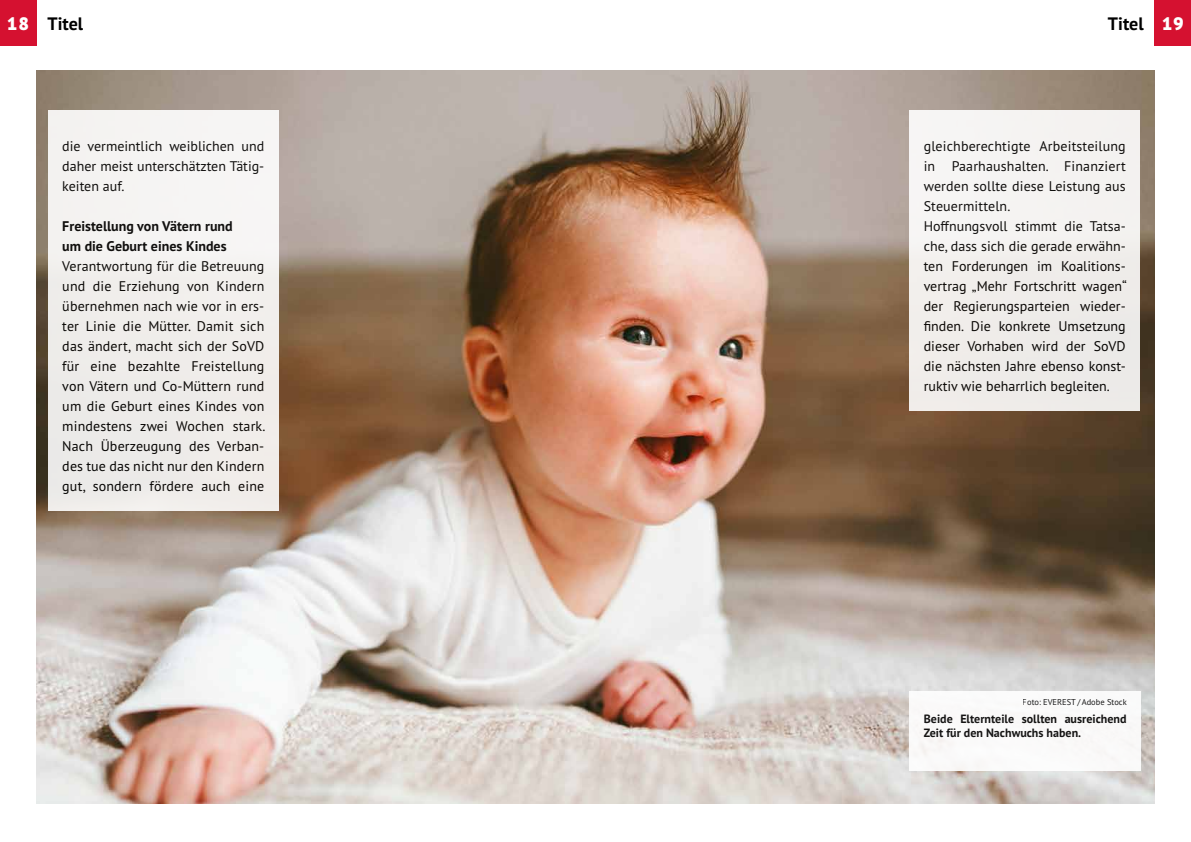
<style>
.page{position:relative;width:1191px;height:842px;background:#fff}
.page>*{position:absolute;margin:0;border:0;box-sizing:border-box;transform-origin:0 0}
.t1{font:700 18px "PT Sans Pro";color:#000}
.t2{font:14px/20px "PT Sans Pro";color:#000;text-align:justify}
.t3{font:700 14px/20px "PT Sans Pro";color:#000}
.t4{font:700 12px/14.4px "PT Sans Pro";color:#000}
.t5{font:8.5px "PT Sans Pro";color:#000}
.s1{font-weight:900;color:#fff}
</style>
<div class="page">
<div style="left:0;top:0;width:36px;height:45px;background:#d51130"></div>
<div style="left:1155px;top:0;width:36px;height:45px;background:#d51130"></div>
<img style="left:36px;top:71px;width:1119px;height:733px">
<div style="left:48px;top:111px;width:230px;height:400px;background:#f1eeeb"></div>
<div style="left:909px;top:111px;width:231px;height:300px;background:#f2efec"></div>
<div style="left:909px;top:691px;width:231px;height:80px;background:#fff"></div>
<p class="t1" style="left:7px;top:11px;width:78px"><span class="s1">18</span> Titel</p>
<p class="t1" style="left:1108px;top:11px;width:78px">Titel <span class="s1">19</span></p>
<p class="t2" style="left:62px;top:136px;width:203px">die vermeintlich weiblichen und daher meist unterschätzten Tätig&shy;keiten auf.</p>
<p class="t3" style="left:62px;top:216px;width:172px">Freistellung von Vätern rund um die Geburt eines Kindes</p>
<p class="t2" style="left:62px;top:256px;width:205px">Verantwortung für die Betreuung und die Erziehung von Kindern übernehmen nach wie vor in ers&shy;ter Linie die Mütter. Damit sich das ändert, macht sich der SoVD für eine bezahlte Freistellung von Vätern und Co-Müttern rund um die Geburt eines Kindes von mindestens zwei Wochen stark.<br>Nach Überzeugung des Verban&shy;des tue das nicht nur den Kindern gut, sondern fördere auch eine</p>
<p class="t2" style="left:923px;top:136px;width:205px;text-align:left">gleichberechtigte Arbeitsteilung in Paarhaushalten. Finanziert werden sollte diese Leistung aus<br>Steuermitteln.<br>Hoffnungsvoll stimmt die Tatsa&shy;che, dass sich die gerade erwähn&shy;ten Forderungen im Koalitions&shy;vertrag „Mehr Fortschritt wagen“ der Regierungsparteien wieder&shy;finden. Die konkrete Umsetzung dieser Vorhaben wird der SoVD die nächsten Jahre ebenso konst&shy;ruktiv wie beharrlich begleiten.</p>
<p class="t5" style="left:1022px;top:697px;width:106px">Foto: EVEREST / Adobe Stock</p>
<p class="t4" style="left:923px;top:711px;width:204px">Beide Elternteile sollten ausreichend<br>Zeit für den Nachwuchs haben.</p>
</div>
